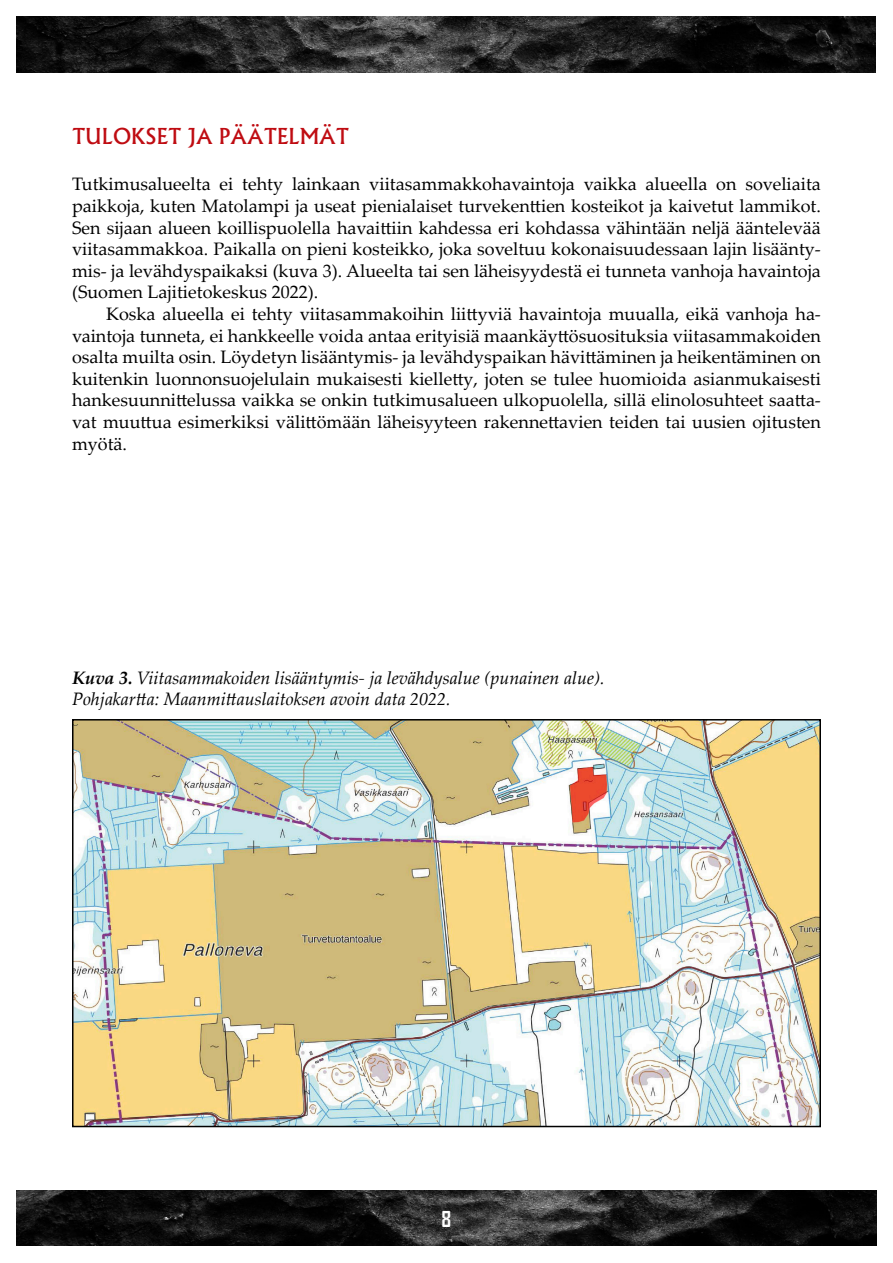
<style>
.page{position:relative;width:893px;height:1263px;background:#fff}
.page>*{position:absolute;margin:0;border:0;box-sizing:border-box;transform-origin:0 0}
.Perusotsikko{font:500 21px "Albertus";color:#bf0c12}
.t1{font:700 21px "Agency FB";color:#fff}
.Leipäteksti{font:18px/21.6px "Palatino Linotype";color:#000;text-align:justify}
.Perusteksti{font:18px/21.6px "Palatino Linotype";color:#000;text-align:justify}
.Kuvateksti{font:italic 18px "Palatino Linotype";color:#000}
.s1{font-weight:700}
</style>
<div class="page">
<img style="left:17px;top:1191px;width:859px;height:55px">
<img style="left:17px;top:17px;width:859px;height:55px">
<img style="left:75px;top:722px;width:743px;height:402px">
<div style="left:72px;top:719px;width:749px;height:408px;border:2px solid #000"></div>
<p class="Perusotsikko" style="left:72px;top:123px;width:278px">TULOKSET JA PÄÄTELMÄT</p>
<p class="Perusteksti" style="left:72px;top:173px;width:750px">Tutkimusalueelta ei tehty lainkaan viitasammakkohavaintoja vaikka alueella on soveliaita paikkoja, kuten Matolampi ja useat pienialaiset turvekenttien kosteikot ja kaivetut lammikot.<br>Sen sijaan alueen koillispuolella havaittiin kahdessa eri kohdassa vähintään neljä ääntelevää viitasammakkoa. Paikalla on pieni kosteikko, joka soveltuu kokonaisuudessaan lajin lisäänty&shy;mis- ja levähdyspaikaksi (kuva 3). Alueelta tai sen läheisyydestä ei tunneta vanhoja havaintoja (Suomen Lajitietokeskus 2022).</p>
<p class="Leipäteksti" style="left:72px;top:302px;width:750px;text-indent:34px">Koska alueella ei tehty viitasammakoihin liittyviä havaintoja muualla, eikä vanhoja ha&shy;vaintoja tunneta, ei hankkeelle voida antaa erityisiä maankäyttösuosituksia viitasammakoiden osalta muilta osin. Löydetyn lisääntymis- ja levähdyspaikan hävittäminen ja heikentäminen on kuitenkin luonnonsuojelulain mukaisesti kielletty, joten se tulee huomioida asianmukaisesti hankesuunnittelussa vaikka se onkin tutkimusalueen ulkopuolella, sillä elinolosuhteet saatta&shy;vat muuttua esimerkiksi välittömään läheisyyteen rakennettavien teiden tai uusien ojitusten myötä.</p>
<p class="Kuvateksti" style="left:72px;top:665px;width:534px"><span class="s1">Kuva 3.</span> Viitasammakoiden lisääntymis- ja levähdysalue (punainen alue).</p>
<p class="Kuvateksti" style="left:72px;top:686px;width:380px">Pohjakartta: Maanmittauslaitoksen avoin data 2022.</p>
<p class="t1" style="left:442px;top:1206px;width:11px">8</p>
</div>
